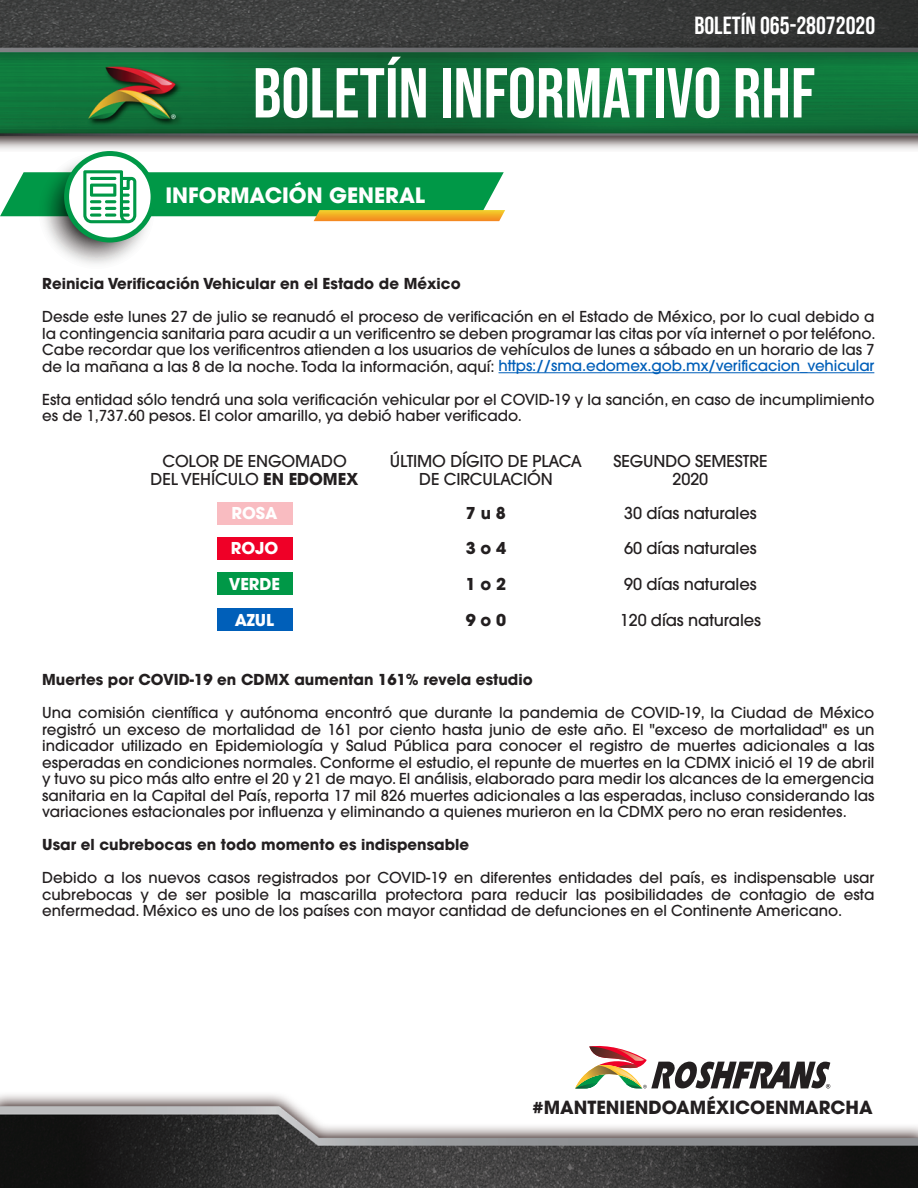
<style>
.page{position:relative;width:918px;height:1188px;background:#fff}
.page>*{position:absolute;margin:0;border:0;box-sizing:border-box;transform-origin:0 0}
.t1{font:70.5px "Bebas Neue";color:#fff}
.t2{font:24.75px "Bebas Neue";color:#fff}
.t3{font:700 21px "Avant Garde";color:#fff}
.t4{font:700 18px "Avant Garde";color:#231f20}
.t5{font:500 16.2px/17.9px "Avant Garde";letter-spacing:-.005em;color:#231f20;text-align:center}
.t6{font:700 16.2px "Avant Garde";letter-spacing:-.005em;color:#fff}
.t7{font:700 16.2px "Avant Garde";color:#231f20}
.t8{font:500 15px/16.5px "Avant Garde";color:#231f20;text-align:justify}
.t9{font:700 15px "Avant Garde";color:#231f20}
.s1{color:#005fb9}
.s2{font-weight:700}
</style>
<div class="page">
<img style="left:0;top:1094px;width:918px;height:94px">
<img style="left:0;top:0;width:918px;height:150px">
<svg style="left:575px;top:1045px;width:255px;height:43px"></svg>
<svg style="left:35px;top:150px;width:122px;height:121px"></svg>
<div style="left:64px;top:151px;width:92px;height:91px;background:#009847;border-radius:50%"></div>
<div style="left:69px;top:156px;width:82px;height:82px;background:#fff;border-radius:50%"></div>
<svg style="left:0;top:170px;width:505px;height:53px"></svg>
<hr style="left:499px;top:372px;width:375px;height:1px;background:#005fb9">
<div style="left:217px;top:502px;width:75px;height:23px;background:#f9bcc1"></div>
<div style="left:217px;top:537px;width:75px;height:23px;background:#ef0027"></div>
<div style="left:217px;top:573px;width:75px;height:22px;background:#009847"></div>
<div style="left:217px;top:608px;width:75px;height:23px;background:#005fb9"></div>
<h2 class="t2" style="left:694px;top:11px;width:182px">BOLETÍN 065-28072020</h2>
<h1 class="t1" style="left:253px;top:53px;width:564px">BOLETÍN INFORMATIVO RHF</h1>
<h3 class="t3" style="left:165px;top:181px;width:261px">INFORMACIÓN GENERAL</h3>
<p class="t9" style="left:42px;top:274px;width:420px">Reinicia Verificación Vehicular en el Estado de México</p>
<p class="t8" style="left:42px;top:308px;width:835px">Desde este lunes 27 de julio se reanudó el proceso de verificación en el Estado de México, por lo cual debido a la contingencia sanitaria para acudir a un verificentro se deben programar las citas por vía internet o por teléfono.<br>Cabe recordar que los verificentros atienden a los usuarios de vehículos de lunes a sábado en un horario de las 7 de la mañana a las 8 de la noche. Toda la información, aquí: <span class="s1">https://sma.edomex.gob.mx/verificacion_vehicular</span></p>
<p class="t8" style="left:42px;top:391px;width:834px">Esta entidad sólo tendrá una sola verificación vehicular por el COVID-19 y la sanción, en caso de incumplimiento es de 1,737.60 pesos. El color amarillo, ya debió haber verificado.</p>
<p class="t5" style="left:151px;top:452px;width:209px">COLOR DE ENGOMADO<br>DEL VEHÍCULO <span class="s2">EN EDOMEX</span></p>
<p class="t6" style="left:231px;top:502px;width:47px">ROSA</p>
<p class="t6" style="left:231px;top:538px;width:49px">ROJO</p>
<p class="t6" style="left:229px;top:574px;width:53px">VERDE</p>
<p class="t6" style="left:235px;top:609px;width:41px">AZUL</p>
<p class="t5" style="left:390px;top:452px;width:194px">ÚLTIMO DÍGITO DE PLACA<br>DE CIRCULACIÓN</p>
<p class="t7" style="left:466px;top:502px;width:42px">7 u 8</p>
<p class="t7" style="left:466px;top:538px;width:42px">3 o 4</p>
<p class="t7" style="left:466px;top:574px;width:42px">1 o 2</p>
<p class="t7" style="left:466px;top:609px;width:42px">9 o 0</p>
<p class="t5" style="left:613px;top:452px;width:156px">SEGUNDO SEMESTRE<br>2020</p>
<p class="t5" style="left:624px;top:504px;width:134px">30 días naturales</p>
<p class="t5" style="left:624px;top:540px;width:134px">60 días naturales</p>
<p class="t5" style="left:624px;top:575px;width:134px">90 días naturales</p>
<p class="t5" style="left:620px;top:611px;width:143px">120 días naturales</p>
<p class="t9" style="left:42px;top:670px;width:492px">Muertes por COVID-19 en CDMX aumentan 161% revela estudio</p>
<p class="t8" style="left:42px;top:704px;width:834px">Una comisión científica y autónoma encontró que durante la pandemia de COVID-19, la Ciudad de México registró un exceso de mortalidad de 161 por ciento hasta junio de este año. El "exceso de mortalidad" es un indicador utilizado en Epidemiología y Salud Pública para conocer el registro de muertes adicionales a las esperadas en condiciones normales. Conforme el estudio, el repunte de muertes en la CDMX inició el 19 de abril y tuvo su pico más alto entre el 20 y 21 de mayo. El análisis, elaborado para medir los alcances de la emergencia sanitaria en la Capital del País, reporta 17 mil 826 muertes adicionales a las esperadas, incluso considerando las variaciones estacionales por influenza y eliminando a quienes murieron en la CDMX pero no eran residentes.</p>
<p class="t9" style="left:42px;top:835px;width:429px">Usar el cubrebocas en todo momento es indispensable</p>
<p class="t8" style="left:42px;top:869px;width:834px">Debido a los nuevos casos registrados por COVID-19 en diferentes entidades del país, es indispensable usar cubrebocas y de ser posible la mascarilla protectora para reducir las posibilidades de contagio de esta enfermedad. México es uno de los países con mayor cantidad de defunciones en el Continente Americano.</p>
<p class="t4" style="left:533px;top:1095px;width:342px">#MANTENIENDOAMÉXICOENMARCHA</p>
</div>
